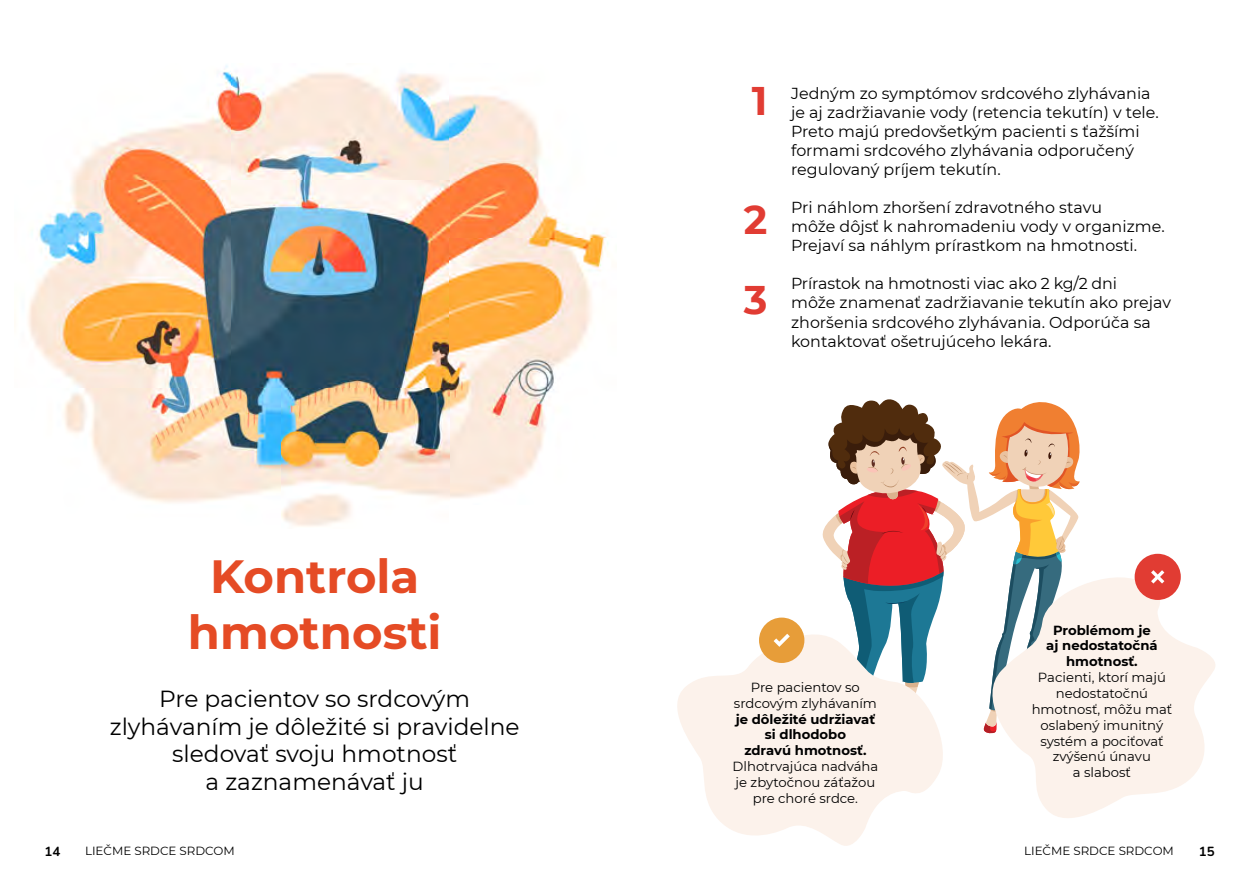
<style>
.page{position:relative;width:1259px;height:893px;background:#fff}
.page>*{position:absolute;margin:0;border:0;box-sizing:border-box;transform-origin:0 0}
.t1{font:700 46.5px/55.8px "Montserrat";color:#e54b25;text-align:center}
.t2{font:700 39.9px/80.4px "Montserrat";color:#e13c33}
.t3{font:23.25px/27.9px "Montserrat";color:#000;text-align:center}
.t4{font:15.9px/19px "Montserrat";color:#000}
.t5{font:13.2px/15.9px "Montserrat";color:#000;text-align:center}
.t6{font:700 13.2px/15.9px "Montserrat";color:#000;text-align:center}
.t7{font:700 13.2px "Nunito";color:#000}
.t8{font:11.85px "Montserrat";color:#000}
</style>
<div class="page">
<img style="left:28px;top:65px;width:580px;height:462px">
<svg style="left:822px;top:399px;width:258px;height:221px"></svg>
<svg style="left:677px;top:620px;width:266px;height:226px;fill:#fcf2eb"></svg>
<svg style="left:976px;top:567px;width:239px;height:251px;fill:#fcf2eb"></svg>
<div style="left:759px;top:618px;width:45px;height:45px;background:#e79d39;border-radius:50%"></div>
<svg style="left:773px;top:634px;width:17px;height:13px"></svg>
<div style="left:1134px;top:554px;width:46px;height:46px;background:#e13c33;border-radius:50%"></div>
<svg style="left:1151px;top:570px;width:13px;height:13px"></svg>
<h1 class="t1" style="left:188px;top:547px;width:255px">Kontrola hmotnosti</h1>
<h3 class="t3" style="left:110px;top:684px;width:411px">Pre pacientov so srdcovým zlyhávaním je dôležité si pravidelne sledovať svoju hmotnosť<br>a zaznamenávať ju</h3>
<h2 class="t2" style="left:752px;top:58px;width:17px">1</h2>
<h2 class="t2" style="left:744px;top:178px;width:25px">2<br>3</h2>
<p class="t4" style="left:791px;top:83px;width:369px">Jedným zo symptómov srdcového zlyhávania je aj zadržiavanie vody (retencia tekutín) v tele.<br>Preto majú predovšetkým pacienti s ťažšími formami srdcového zlyhávania odporučený regulovaný príjem tekutín.</p>
<p class="t4" style="left:791px;top:197px;width:375px">Pri náhlom zhoršení zdravotného stavu<br>môže dôjsť k nahromadeniu vody v organizme.<br>Prejaví sa náhlym prírastkom na hmotnosti.</p>
<p class="t4" style="left:791px;top:274px;width:381px">Prírastok na hmotnosti viac ako 2 kg/2 dni<br>môže znamenať zadržiavanie tekutín ako prejav zhoršenia srdcového zlyhávania. Odporúča sa kontaktovať ošetrujúceho lekára.</p>
<p class="t5" style="left:734px;top:679px;width:144px">Pre pacientov so srdcovým zlyhávaním</p>
<p class="t6" style="left:735px;top:710px;width:141px">je dôležité udržiavať si dlhodobo<br>zdravú hmotnosť.</p>
<p class="t5" style="left:732px;top:758px;width:147px">Dlhotrvajúca nadváha je zbytočnou záťažou pre choré srdce.</p>
<p class="t6" style="left:1046px;top:621px;width:113px">Problémom je aj nedostatočná hmotnosť.</p>
<p class="t5" style="left:1031px;top:669px;width:142px">Pacienti, ktorí majú nedostatočnú hmotnosť, môžu mať oslabený imunitný systém a pociťovať zvýšenú únavu<br>a slabosť</p>
<p class="t7" style="left:44px;top:842px;width:17px">14</p>
<p class="t8" style="left:85px;top:843px;width:151px">LIEČME SRDCE SRDCOM</p>
<p class="t8" style="left:1024px;top:843px;width:151px">LIEČME SRDCE SRDCOM</p>
<p class="t7" style="left:1198px;top:842px;width:17px">15</p>
</div>
